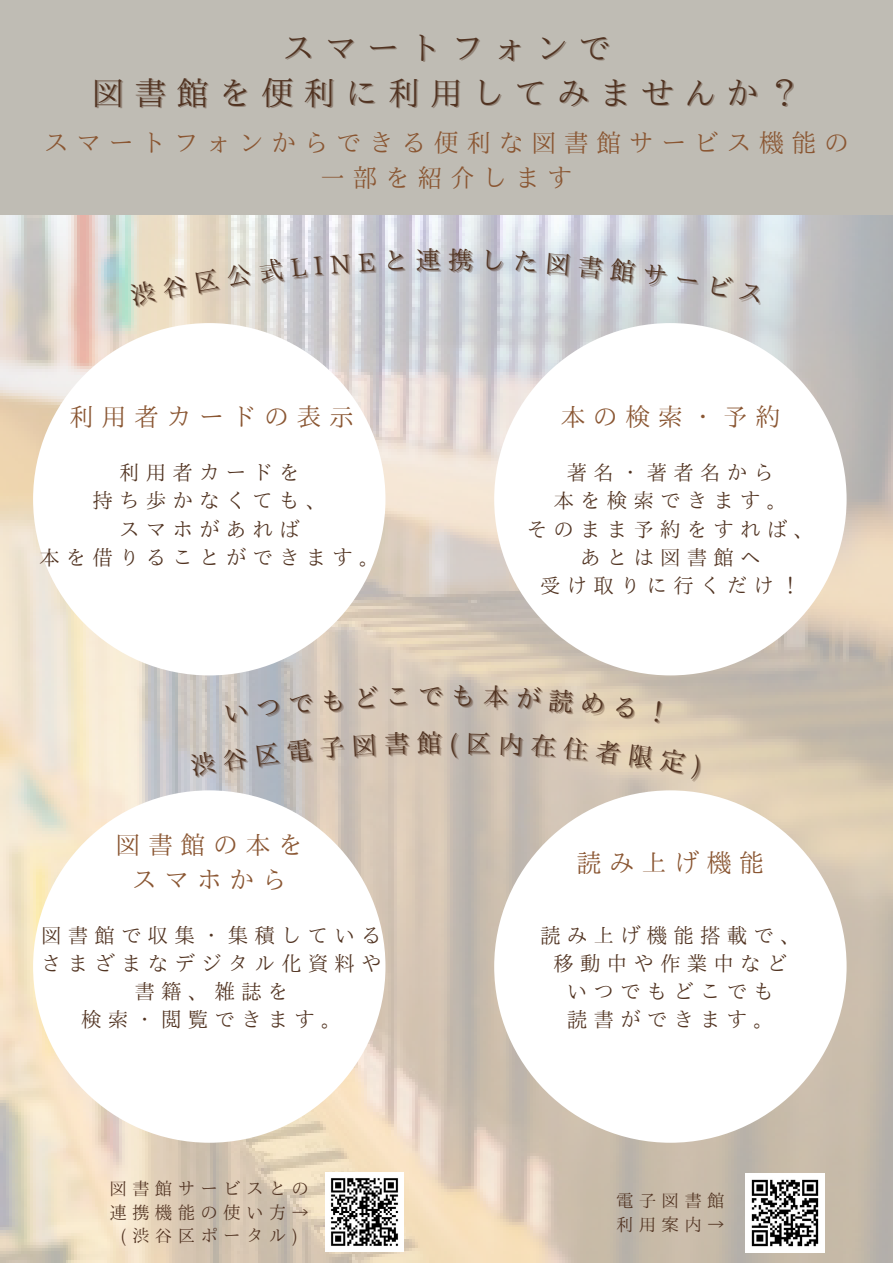
<style>
.page{position:relative;width:893px;height:1264px;background:#fff}
.page>*{position:absolute;margin:0;border:0;box-sizing:border-box;transform-origin:0 0}
.t1{font:32.55px "IP Aex Mincho";letter-spacing:.3em;color:#513321}
.t2{font:25.05px/34.8px "IP Aex Mincho";letter-spacing:.3em;color:#8a5632;text-align:center}
.t3{font:25.05px "IP Aex Mincho";color:#513321}
.t4{font:20.55px "IP Aex Mincho";letter-spacing:.3em;color:#513321}
.t5{font:17.55px "IP Aex Mincho";letter-spacing:.3em;color:#513321}
.s1{color:rgb(81 51 33/.4)}
</style>
<div class="page">
<img style="left:0;top:215px;width:892px;height:1047px">
<div style="left:33px;top:323px;width:352px;height:352px;background:#fff;border-radius:50%"></div>
<div style="left:494px;top:323px;width:352px;height:352px;background:#fff;border-radius:50%"></div>
<div style="left:33px;top:790px;width:352px;height:352px;background:#fff;border-radius:50%"></div>
<div style="left:494px;top:790px;width:352px;height:352px;background:#fff;border-radius:50%"></div>
<div style="left:0;top:0;width:892px;height:215px;background:#bfbcb4"></div>
<img style="left:325px;top:1172px;width:79px;height:79px">
<img style="left:745px;top:1173px;width:79px;height:79px">
<svg style="left:129px;top:274px;width:59px;height:32px;background:#eae1ca"></svg>
<svg style="left:195px;top:268px;width:24px;height:25px"></svg>
<svg style="left:226px;top:263px;width:25px;height:24px"></svg>
<svg style="left:259px;top:258px;width:24px;height:24px"></svg>
<svg style="left:291px;top:258px;width:16px;height:19px"></svg>
<svg style="left:314px;top:256px;width:8px;height:19px"></svg>
<svg style="left:330px;top:254px;width:22px;height:22px"></svg>
<svg style="left:359px;top:252px;width:15px;height:19px"></svg>
<svg style="left:388px;top:250px;width:17px;height:22px"></svg>
<svg style="left:416px;top:248px;width:23px;height:23px"></svg>
<svg style="left:449px;top:248px;width:23px;height:23px"></svg>
<svg style="left:486px;top:249px;width:16px;height:21px"></svg>
<svg style="left:515px;top:250px;width:23px;height:23px"></svg>
<svg style="left:547px;top:252px;width:22px;height:24px"></svg>
<svg style="left:578px;top:254px;width:24px;height:25px"></svg>
<svg style="left:609px;top:257px;width:26px;height:26px"></svg>
<svg style="left:643px;top:263px;width:25px;height:25px"></svg>
<svg style="left:677px;top:277px;width:19px;height:6px"></svg>
<svg style="left:709px;top:273px;width:23px;height:24px"></svg>
<svg style="left:739px;top:282px;width:22px;height:21px"></svg>
<svg style="left:225px;top:702px;width:22px;height:19px"></svg>
<svg style="left:257px;top:699px;width:22px;height:17px"></svg>
<svg style="left:290px;top:693px;width:22px;height:20px"></svg>
<svg style="left:323px;top:688px;width:19px;height:23px"></svg>
<svg style="left:357px;top:685px;width:20px;height:22px"></svg>
<svg style="left:390px;top:687px;width:16px;height:18px"></svg>
<svg style="left:420px;top:687px;width:21px;height:18px"></svg>
<svg style="left:454px;top:684px;width:17px;height:21px"></svg>
<svg style="left:484px;top:685px;width:23px;height:23px"></svg>
<svg style="left:517px;top:685px;width:23px;height:23px"></svg>
<svg style="left:548px;top:687px;width:25px;height:25px"></svg>
<svg style="left:582px;top:691px;width:21px;height:22px"></svg>
<svg style="left:615px;top:696px;width:22px;height:24px"></svg>
<svg style="left:654px;top:700px;width:9px;height:24px"></svg>
<svg style="left:190px;top:750px;width:26px;height:26px"></svg>
<svg style="left:222px;top:746px;width:25px;height:24px"></svg>
<svg style="left:256px;top:741px;width:23px;height:25px"></svg>
<svg style="left:287px;top:737px;width:24px;height:25px"></svg>
<svg style="left:320px;top:736px;width:24px;height:22px"></svg>
<svg style="left:353px;top:733px;width:24px;height:25px"></svg>
<svg style="left:385px;top:731px;width:23px;height:23px"></svg>
<svg style="left:417px;top:730px;width:23px;height:23px"></svg>
<svg style="left:469px;top:731px;width:20px;height:23px"></svg>
<svg style="left:501px;top:732px;width:20px;height:23px"></svg>
<svg style="left:531px;top:733px;width:24px;height:24px"></svg>
<svg style="left:563px;top:735px;width:57px;height:29px;background:#e0cfb8"></svg>
<svg style="left:629px;top:743px;width:24px;height:25px"></svg>
<svg style="left:659px;top:747px;width:26px;height:26px"></svg>
<svg style="left:691px;top:754px;width:9px;height:26px"></svg>
<p class="t1" style="left:282px;top:31px;width:330px">スマートフォンで</p>
<p class="t1" style="left:92px;top:76px;width:710px">図書館を便利に利<span class="s1">用</span>してみませんか？</p>
<p class="t2" style="left:44px;top:125px;width:806px">スマートフォンからできる便利な図書館サービス機能の一部を紹介します</p>
<p class="t2" style="left:69px;top:399px;width:283px">利用者カードの表示</p>
<p class="t2" style="left:560px;top:399px;width:221px">本の検索・予約</p>
<p class="t4" style="left:119px;top:462px;width:182px">利用者カードを</p>
<p class="t4" style="left:92px;top:490px;width:235px">持ち歩かなくても、</p>
<p class="t4" style="left:119px;top:518px;width:182px">スマホがあれば</p>
<p class="t4" style="left:39px;top:546px;width:342px">本を借りることができます。</p>
<p class="t2" style="left:115px;top:827px;width:189px">図書館の本を</p>
<p class="t2" style="left:132px;top:862px;width:156px">スマホから</p>
<p class="t4" style="left:41px;top:924px;width:342px">図書館で収集・集積している</p>
<p class="t4" style="left:41px;top:952px;width:342px">さまざまなデジタル化資料や</p>
<p class="t4" style="left:135px;top:981px;width:155px">書籍、雑誌を</p>
<p class="t4" style="left:81px;top:1009px;width:262px">検索・閲覧できます。</p>
<p class="t5" style="left:109px;top:1179px;width:201px">図書館サービスとの</p>
<p class="t5" style="left:109px;top:1203px;width:201px">連携機能の使い方 →</p>
<p class="t5" style="left:120px;top:1226px;width:179px">(渋谷区ポータル)</p>
<p class="t3" style="left:449px;top:729px;width:11px">(</p>
<p class="t4" style="left:566px;top:462px;width:209px">著名・著者名から</p>
<p class="t4" style="left:553px;top:490px;width:235px">本を検索できます。</p>
<p class="t4" style="left:526px;top:518px;width:289px">そのまま予約をすれば、</p>
<p class="t4" style="left:580px;top:546px;width:182px">あとは図書館へ</p>
<p class="t4" style="left:540px;top:574px;width:262px">受け取りに行くだけ！</p>
<p class="t2" style="left:576px;top:844px;width:189px">読み上げ機能</p>
<p class="t4" style="left:540px;top:924px;width:262px">読み上げ機能搭載で、</p>
<p class="t4" style="left:553px;top:952px;width:235px">移動中や作業中など</p>
<p class="t4" style="left:566px;top:981px;width:209px">いつでもどこでも</p>
<p class="t4" style="left:566px;top:1009px;width:209px">読書ができます。</p>
<p class="t5" style="left:616px;top:1191px;width:110px">電子図書館</p>
<p class="t5" style="left:616px;top:1215px;width:110px">利用案内→</p>
</div>
